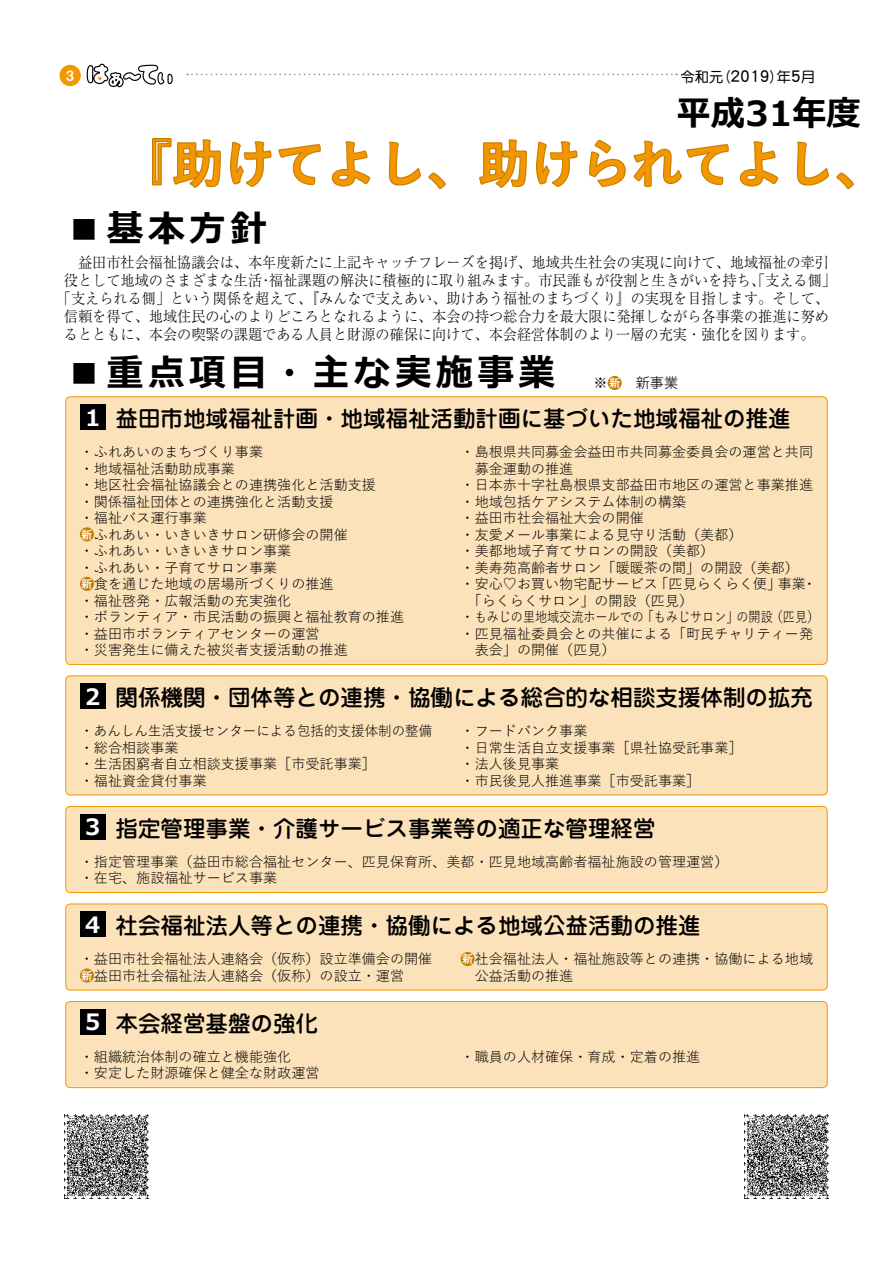
<style>
.page{position:relative;width:893px;height:1263px;background:#fff}
.page>*{position:absolute;margin:0;border:0;box-sizing:border-box;transform-origin:0 0}
.t1{font:700 51px "Yu Gothic";color:#f39700}
.t2{font:700 36.75px "Meiryo";letter-spacing:.12em;color:#000}
.t3{font:700 34.5px "Meiryo";color:#000}
.t4{font:500 22.5px "Jun 34 Pro";color:#000}
.t5{font:700 22.5px "Meiryo";color:#fff}
.t6{font:18px "DF Maru Gothic Std W7";color:#000}
.t7{font:300 15px/18px "Ryumin Pro";color:#000;scale:.94 1}
.t8{font:14.25px "DF Maru Gothic Std W7";color:#000}
.t9{font:14.25px "Midashi Go Pro MB31";color:#fff}
.t10{font:14.1px/16.5px "Yu Gothic";color:#000}
.t11{font:300 14.1px "Jun 101 Pro";color:#000}
.t12{font:700 11.25px "Yu Gothic";color:#fff}
.s1{font-size:18px}
.s2{font-weight:700;font-size:11.25px;color:#fff}
</style>
<div class="page">
<div style="left:60px;top:65px;width:21px;height:21px;background:#f39700;border-radius:50%"></div>
<svg style="left:86px;top:63px;width:643px;height:126px"></svg>
<svg style="left:739px;top:141px;width:40px;height:46px"></svg>
<svg style="left:796px;top:141px;width:58px;height:48px"></svg>
<div style="left:66px;top:397px;width:761px;height:267px;background:#fce2ba;border-radius:4px"></div>
<div style="left:80px;top:527px;width:14px;height:14px;background:#c97d00;border-radius:50%"></div>
<div style="left:80px;top:577px;width:14px;height:14px;background:#c97d00;border-radius:50%"></div>
<div style="left:80px;top:404px;width:25px;height:26px;background:#000"></div>
<div style="left:66px;top:676px;width:761px;height:119px;background:#fce2ba;border-radius:4px"></div>
<div style="left:65px;top:675px;width:763px;height:120px;border:1px solid #f39700;border-radius:4px"></div>
<div style="left:80px;top:683px;width:25px;height:26px;background:#000"></div>
<div style="left:66px;top:806px;width:761px;height:86px;background:#fce2ba;border-radius:4px"></div>
<div style="left:65px;top:806px;width:763px;height:87px;border:1px solid #f39700;border-radius:4px"></div>
<div style="left:80px;top:814px;width:25px;height:25px;background:#000"></div>
<div style="left:66px;top:904px;width:761px;height:86px;background:#fce2ba;border-radius:4px"></div>
<div style="left:65px;top:903px;width:763px;height:87px;border:1px solid #f39700;border-radius:4px"></div>
<div style="left:80px;top:968px;width:14px;height:14px;background:#c97d00;border-radius:50%"></div>
<div style="left:461px;top:952px;width:14px;height:14px;background:#c97d00;border-radius:50%"></div>
<div style="left:80px;top:911px;width:25px;height:26px;background:#000"></div>
<div style="left:66px;top:1001px;width:761px;height:87px;background:#fce2ba;border-radius:4px"></div>
<div style="left:65px;top:1001px;width:763px;height:87px;border:1px solid #f39700;border-radius:4px"></div>
<div style="left:80px;top:1009px;width:25px;height:25px;background:#000"></div>
<div style="left:608px;top:376px;width:14px;height:14px;background:#c97d00;border-radius:50%"></div>
<img style="left:744px;top:1114px;width:85px;height:85px">
<img style="left:64px;top:1114px;width:84px;height:85px">
<p class="t9" style="left:66px;top:64px;width:9px">3</p>
<p class="t8" style="left:770px;top:69px;width:47px">年） 月<span class="s1">5</span></p>
<p class="t8" style="left:716px;top:69px;width:16px">（</p>
<p class="t8" style="left:681px;top:69px;width:44px">令和元</p>
<p class="t6" style="left:730px;top:66px;width:41px">2019</p>
<h3 class="t3" style="left:676px;top:89px;width:186px">平成31年度</h3>
<h1 class="t1" style="left:122px;top:135px;width:766px">『助けてよし、助けられてよし、</h1>
<h2 class="t2" style="left:66px;top:203px;width:203px">■基本方針</h2>
<p class="t7" style="left:269px;top:252px;width:604px;text-indent:-205px">　益田市社会福祉協議会は、本年度新たに上記キャッチフレーズを掲げ、地域共生社会の実現に向けて、地域福祉の牽引福祉課題の解決に積極的に取り組みます。市民誰もが役割と生きがいを持ち、「支える側「</p>
<p class="t7" style="left:64px;top:270px;width:212px">役として地域のさまざまな生活</p>
<p class="t7" style="left:57px;top:288px;width:823px">「支えられる側」という関係を超えて、『みんなで支えあい、助けあう福祉のまちづくり』の実現を目指します。そして、</p>
<p class="t7" style="left:64px;top:306px;width:815px">信頼を得て、地域住民の心のよりどころとなれるように、本会の持つ総合力を最大限に発揮しながら各事業の推進に努め</p>
<p class="t7" style="left:64px;top:324px;width:800px">るとともに、本会の喫緊の課題である人員と財源の確保に向けて、本会経営体制のより一層の充実・強化を図ります。</p>
<p class="t7" style="left:259px;top:270px;width:17px">・</p>
<h2 class="t2" style="left:66px;top:346px;width:491px">■重点項目・主な実施事業</h2>
<p class="t11" style="left:622px;top:372px;width:58px">　新事業</p>
<p class="t12" style="left:609px;top:377px;width:13px">新</p>
<p class="t11" style="left:593px;top:372px;width:16px">※</p>
<h3 class="t5" style="left:85px;top:401px;width:17px">1</h3>
<h3 class="t4" style="left:116px;top:401px;width:676px">益田市地域福祉計画・地域福祉活動計画に基づいた地域福祉の推進</h3>
<p class="t10" style="left:80px;top:442px;width:326px">・ふれあいのまちづくり事業<br>・地域福祉活動助成事業<br>・地区社会福祉協議会との連携強化と活動支援<br>・関係福祉団体との連携強化と活動支援<br>・福祉バス運行事業<br><span class="s2">新</span>ふれあい・いきいきサロン研修会の開催<br>・ふれあい・いきいきサロン事業<br>・ふれあい・子育てサロン事業<br><span class="s2">新</span>食を通じた地域の居場所づくりの推進<br>・福祉啓発・広報活動の充実強化<br>・ボランティア・市民活動の振興と福祉教育の推進・益田市ボランティアセンターの運営<br>・災害発生に備えた被災者支援活動の推進</p>
<p class="t10" style="left:461px;top:442px;width:354px">・島根県共同募金会益田市共同募金委員会の運営と共同</p>
<p class="t10" style="left:475px;top:458px;width:100px">募金運動の推進</p>
<p class="t10" style="left:461px;top:475px;width:354px">・日本赤十字社島根県支部益田市地区の運営と事業推進</p>
<p class="t10" style="left:461px;top:491px;width:227px">・地域包括ケアシステム体制の構築</p>
<p class="t10" style="left:461px;top:508px;width:185px">・益田市社会福祉大会の開催</p>
<p class="t10" style="left:461px;top:524px;width:283px">・友愛メール事業による見守り活動（美都(</p>
<p class="t10" style="left:461px;top:541px;width:255px">・美都地域子育てサロンの開設（美都(</p>
<p class="t10" style="left:461px;top:557px;width:340px">・美寿苑高齢者サロン「暖暖茶の間」の開設（美都(</p>
<p class="t10" style="left:802px;top:574px;width:16px">・</p>
<p class="t10" style="left:654px;top:574px;width:128px">「匹見らくらく便」</p>
<p class="t10" style="left:778px;top:574px;width:30px">事業</p>
<p class="t10" style="left:461px;top:574px;width:199px">・安心♡お買い物宅配サービス</p>
<p class="t10" style="left:468px;top:590px;width:227px">「らくらくサロン」の開設（匹見(</p>
<p class="t10" style="left:461px;top:607px;width:360px">・もみじの里地域交流ホールでの「もみじサロン」の開設（匹見(</p>
<p class="t10" style="left:461px;top:623px;width:354px">・匹見福祉委員会との共催による「町民チャリティー発</p>
<p class="t10" style="left:475px;top:640px;width:142px">表会」の開催（匹見(</p>
<h3 class="t5" style="left:85px;top:681px;width:17px">2</h3>
<h3 class="t4" style="left:116px;top:680px;width:699px">関係機関・団体等との連携・協働による総合的な相談支援体制の拡充</h3>
<p class="t10" style="left:80px;top:721px;width:354px">・あんしん生活支援センターによる包括的支援体制の整備・総合相談事業<br>・生活困窮者自立相談支援事業［市受託事業[<br>・福祉資金貸付事業</p>
<p class="t10" style="left:461px;top:721px;width:283px">・フードバンク事業<br>・日常生活自立支援事業［県社協受託事業[・法人後見事業<br>・市民後見人推進事業［市受託事業[</p>
<h3 class="t5" style="left:85px;top:811px;width:17px">3</h3>
<h3 class="t4" style="left:116px;top:810px;width:542px">指定管理事業・介護サービス事業等の適正な管理経営</h3>
<p class="t10" style="left:80px;top:852px;width:650px">・指定管理事業（益田市総合福祉センター、匹見保育所、美都・匹見地域高齢者福祉施設の管理運営(・在宅、施設福祉サービス事業</p>
<h3 class="t5" style="left:85px;top:909px;width:17px">4</h3>
<h3 class="t4" style="left:116px;top:908px;width:587px">社会福祉法人等との連携・協働による地域公益活動の推進</h3>
<p class="t10" style="left:80px;top:949px;width:354px">・益田市社会福祉法人連絡会（仮称）設立準備会の開催<span class="s2">新</span>益田市社会福祉法人連絡会（仮称）の設立・運営</p>
<p class="t10" style="left:475px;top:949px;width:340px;text-indent:-13px"><span class="s2">新</span>社会福祉法人・福祉施設等との連携・協働による地域公益活動の推進</p>
<h3 class="t5" style="left:85px;top:1006px;width:17px">5</h3>
<h3 class="t4" style="left:116px;top:1005px;width:204px">本会経営基盤の強化</h3>
<p class="t10" style="left:80px;top:1047px;width:241px">・組織統治体制の確立と機能強化<br>・安定した財源確保と健全な財政運営</p>
<p class="t10" style="left:461px;top:1047px;width:241px">・職員の人材確保・育成・定着の推進</p>
</div>
